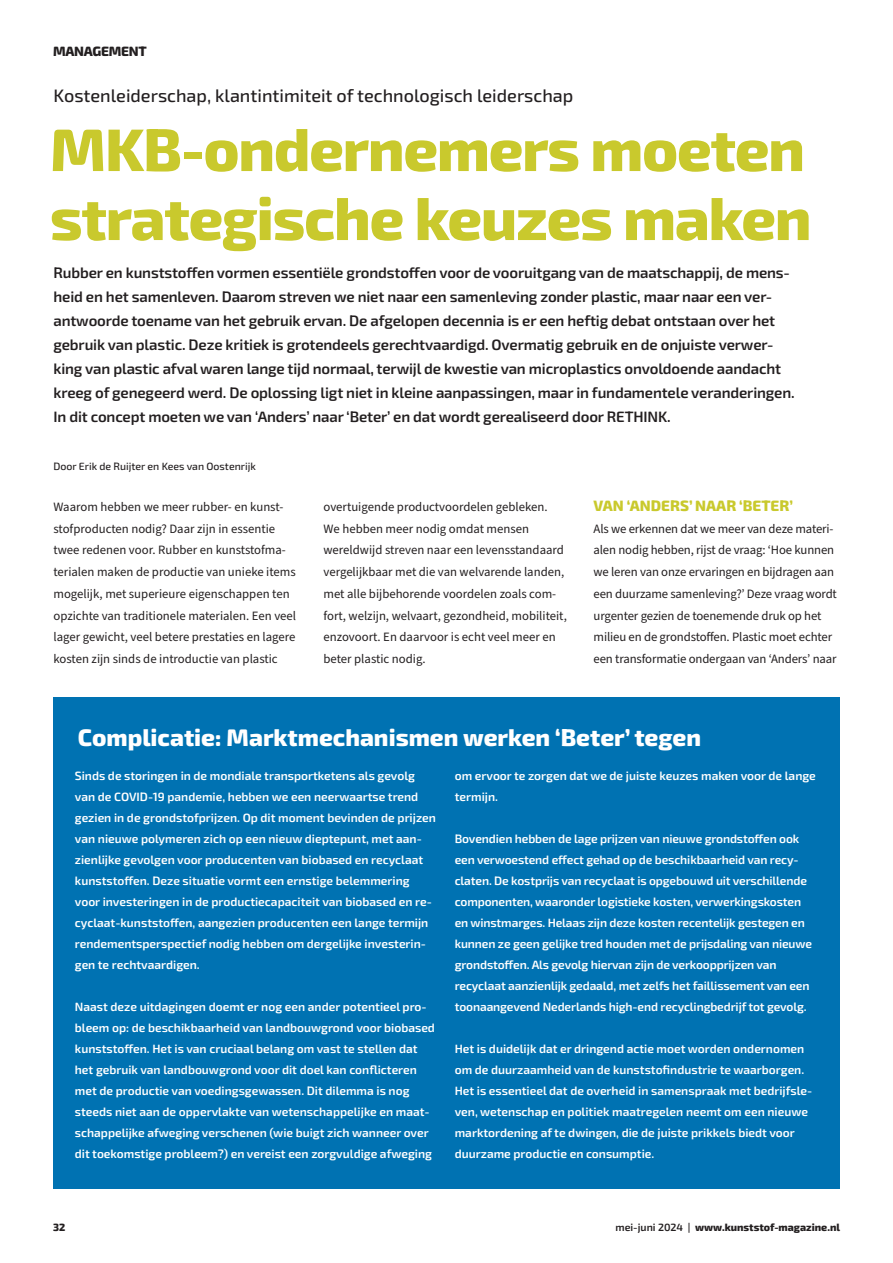
<style>
.page{position:relative;width:893px;height:1263px;background:#fff}
.page>*{position:absolute;margin:0;border:0;box-sizing:border-box;transform-origin:0 0}
.t1{font:800 60px/69px "Exo 2";letter-spacing:-.02em;color:#c9c92d}
.t2{font:800 24px "Exo 2";color:#fff}
.t3{font:500 18px "Exo 2";color:#231f20}
.t4{font:600 15px/24px "Exo 2";letter-spacing:-.01em;color:#231f20}
.t5{font:800 15px "Exo 2";color:#c9c92d}
.t6{font:800 13.5px "Exo 2";letter-spacing:-.02em;color:#231f20}
.t7{font:12.75px/21.8px "Source Sans Pro";color:#231f20}
.t8{font:600 12px/21px "Exo 2";color:#fff}
.t9{font:800 10.5px "Exo 2";color:#231f20}
.t10{font:500 10.5px "Exo 2";color:#231f20}
.s1{font-weight:600}
</style>
<div class="page">
<div style="left:53px;top:697px;width:787px;height:492px;background:#0072b2"></div>
<p class="t6" style="left:53px;top:42px;width:95px">MANAGEMENT</p>
<h3 class="t3" style="left:54px;top:83px;width:521px">Kostenleiderschap, klantintimiteit of technologisch leiderschap</h3>
<h1 class="t1" style="left:50px;top:113px;width:763px">MKB-ondernemers moeten strategische keuzes maken</h1>
<p class="t4" style="left:54px;top:260px;width:743px">Rubber en kunststoffen vormen essentiële grondstoffen voor de vooruitgang van de maatschappij, de mens&shy;heid en het samenleven. Daarom streven we niet naar een samenleving zonder plastic, maar naar een ver&shy;antwoorde toename van het gebruik ervan. De afgelopen decennia is er een heftig debat ontstaan over het gebruik van plastic. Deze kritiek is grotendeels gerechtvaardigd. Overmatig gebruik en de onjuiste verwer&shy;king van plastic afval waren lange tijd normaal, terwijl de kwestie van microplastics onvoldoende aandacht kreeg of genegeerd werd. De oplossing ligt niet in kleine aanpassingen, maar in fundamentele veranderingen.<br>In dit concept moeten we van ‘Anders’ naar ‘Beter’ en dat wordt gerealiseerd door RETHINK.</p>
<p class="t10" style="left:54px;top:459px;width:204px">Door Erik de Ruijter en Kees van Oostenrijk</p>
<p class="t7" style="left:54px;top:496px;width:244px">Waarom hebben we meer rubber- en kunst&shy;stofproducten nodig? Daar zijn in essentie twee redenen voor. Rubber en kunststofma&shy;terialen maken de productie van unieke items mogelijk, met superieure eigenschappen ten opzichte van traditionele materialen. Een veel lager gewicht, veel betere prestaties en lagere kosten zijn sinds de introductie van plastic</p>
<p class="t7" style="left:323px;top:496px;width:245px">overtuigende productvoordelen gebleken.<br>We hebben meer nodig omdat mensen wereldwijd streven naar een levensstandaard vergelijkbaar met die van welvarende landen, met alle bijbehorende voordelen zoals com&shy;fort, welzijn, welvaart, gezondheid, mobiliteit, enzovoort. En daarvoor is echt veel meer en beter plastic nodig.</p>
<p class="t5" style="left:594px;top:495px;width:201px">VAN ‘ANDERS’ NAAR ‘BETER’</p>
<p class="t7" style="left:594px;top:518px;width:245px">Als we erkennen dat we meer van deze materi&shy;alen nodig hebben, rijst de vraag: ‘Hoe kunnen we leren van onze ervaringen en bijdragen aan een duurzame samenleving?’ Deze vraag wordt urgenter gezien de toenemende druk op het milieu en de grondstoffen. Plastic moet echter een transformatie ondergaan van ‘Anders’ naar</p>
<h2 class="t2" style="left:78px;top:720px;width:625px">Complicatie: Marktmechanismen werken ‘Beter’ tegen</h2>
<p class="t8" style="left:75px;top:765px;width:363px">Sinds de storingen in de mondiale transportketens als gevolg van de COVID-19 pandemie, hebben we een neerwaartse trend gezien in de grondstofprijzen. Op dit moment bevinden de prijzen van nieuwe polymeren zich op een nieuw dieptepunt, met aan&shy;zienlijke gevolgen voor producenten van biobased en recyclaat kunststoffen. Deze situatie vormt een ernstige belemmering voor investeringen in de productiecapaciteit van biobased en re&shy;cyclaat-kunststoffen, aangezien producenten een lange termijn rendementsperspectief nodig hebben om dergelijke investerin&shy;gen te rechtvaardigen.</p>
<p class="t8" style="left:75px;top:996px;width:362px">Naast deze uitdagingen doemt er nog een ander potentieel pro&shy;bleem op: de beschikbaarheid van landbouwgrond voor biobased kunststoffen. Het is van cruciaal belang om vast te stellen dat het gebruik van landbouwgrond voor dit doel kan conflicteren met de productie van voedingsgewassen. Dit dilemma is nog steeds niet aan de oppervlakte van wetenschappelijke en maat&shy;schappelijke afweging verschenen (wie buigt zich wanneer over dit toekomstige probleem?) en vereist een zorgvuldige afweging</p>
<p class="t8" style="left:455px;top:765px;width:363px">om ervoor te zorgen dat we de juiste keuzes maken voor de lange termijn.</p>
<p class="t8" style="left:455px;top:828px;width:359px">Bovendien hebben de lage prijzen van nieuwe grondstoffen ook een verwoestend effect gehad op de beschikbaarheid van recy&shy;claten. De kostprijs van recyclaat is opgebouwd uit verschillende componenten, waaronder logistieke kosten, verwerkingskosten en winstmarges. Helaas zijn deze kosten recentelijk gestegen en kunnen ze geen gelijke tred houden met de prijsdaling van nieuwe grondstoffen. Als gevolg hiervan zijn de verkoopprijzen van recyclaat aanzienlijk gedaald, met zelfs het faillissement van een toonaangevend Nederlands high-end recyclingbedrijf tot gevolg.</p>
<p class="t8" style="left:455px;top:1038px;width:359px">Het is duidelijk dat er dringend actie moet worden ondernomen om de duurzaamheid van de kunststofindustrie te waarborgen.<br>Het is essentieel dat de overheid in samenspraak met bedrijfsle&shy;ven, wetenschap en politiek maatregelen neemt om een nieuwe marktordening af te dwingen, die de juiste prikkels biedt voor duurzame productie en consumptie.</p>
<p class="t9" style="left:53px;top:1220px;width:14px">32</p>
<p class="t9" style="left:615px;top:1220px;width:226px"><span class="s1">mei-juni 2024 |</span> www.kunststof-magazine.nl</p>
</div>
